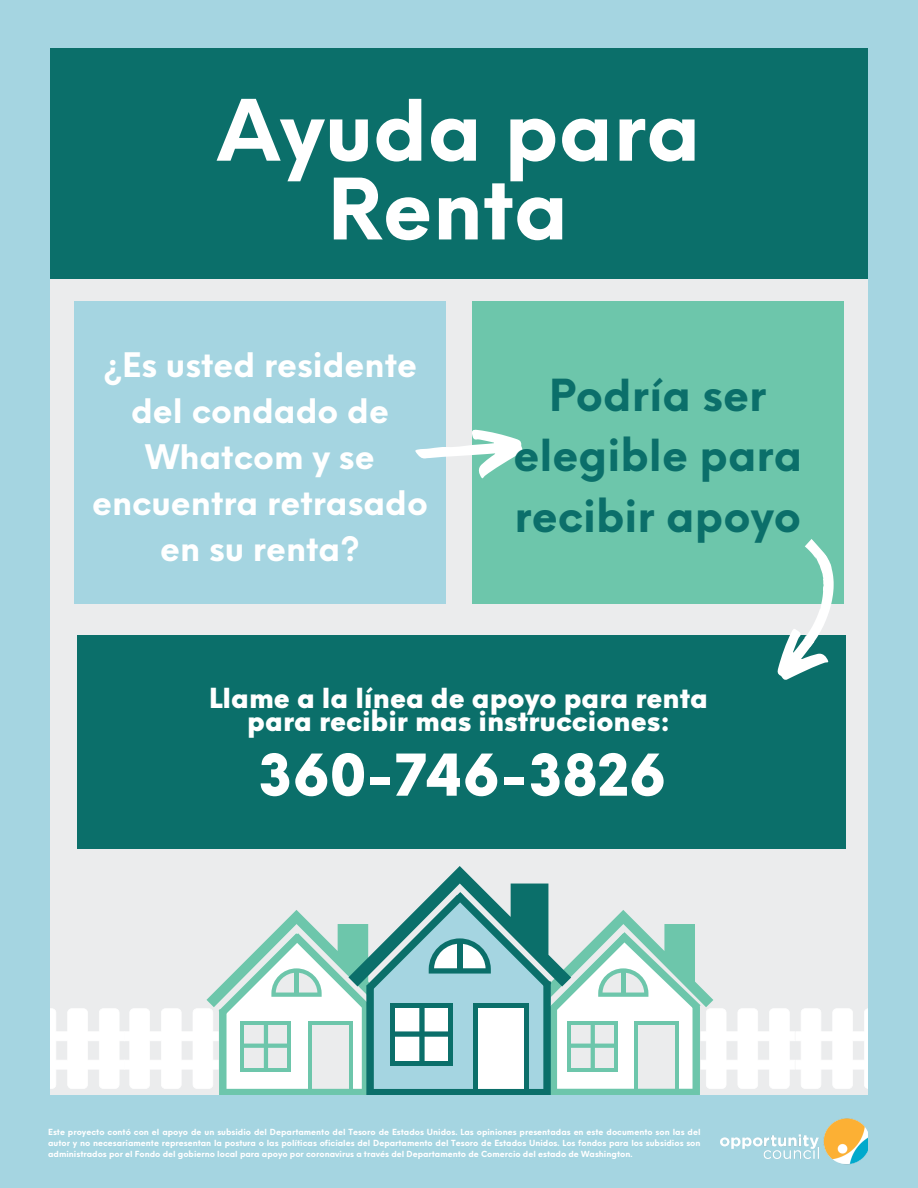
<style>
.page{position:relative;width:918px;height:1188px;background:#a5d5e1}
.page>*{position:absolute;margin:0;border:0;box-sizing:border-box;transform-origin:0 0}
.t1{font:700 82.5px/78.8px "Neue Einstellung";color:#fff;text-align:center}
.t2{font:900 56.25px "Neue Einstellung";color:#fff}
.t3{font:700 43.05px/60.3px "Neue Einstellung";color:#0b6f6a;text-align:center}
.t4{font:700 33px/46.2px "Neue Einstellung";color:#fff;text-align:center}
.t5{font:900 27px "Neue Einstellung";color:#fff}
.t6{font:700 8.25px/10.9px "Neue Einstellung";color:#fff;text-align:justify}
</style>
<div class="page">
<div style="left:48px;top:48px;width:823px;height:1047px;background:#ebeced"></div>
<div style="left:49px;top:48px;width:821px;height:230px;background:#0b6f6a"></div>
<div style="left:75px;top:301px;width:371px;height:303px;background:#a5d5e1"></div>
<div style="left:78px;top:635px;width:768px;height:214px;background:#0b6f6a"></div>
<div style="left:472px;top:301px;width:372px;height:303px;background:#6dc6ab"></div>
<img style="left:721px;top:1118px;width:147px;height:47px">
<svg style="left:49px;top:866px;width:819px;height:229px"></svg>
<div style="left:0;top:0;width:49px;height:1188px;background:#a5d5e1"></div>
<div style="left:868px;top:0;width:50px;height:1188px;background:#a5d5e1"></div>
<svg style="left:415px;top:429px;width:108px;height:50px"></svg>
<svg style="left:777px;top:539px;width:57px;height:141px"></svg>
<p class="t1" style="left:217px;top:84px;width:485px">Ayuda para<br>Renta</p>
<p class="t4" style="left:92px;top:338px;width:337px">¿Es usted residente del condado de<br>Whatcom y se encuentra retrasado en su renta?</p>
<p class="t3" style="left:513px;top:361px;width:290px">Podría ser elegible para recibir apoyo</p>
<p class="t5" style="left:209px;top:673px;width:500px">Llame a la línea de apoyo para renta</p>
<p class="t5" style="left:247px;top:696px;width:424px">para recibir mas instrucciones:</p>
<p class="t2" style="left:258px;top:723px;width:410px">360-746-3826</p>
<p class="t6" style="left:48px;top:1126px;width:654px">Este proyecto contó con el apoyo de un subsidio del Departamento del Tesoro de Estados Unidos. Las opiniones presentadas en este documento son las del autor y no necesariamente representan la postura o las políticas oficiales del Departamento del Tesoro de Estados Unidos. Los fondos para los subsidios son administrados por el Fondo del gobierno local para apoyo por coronavirus a través del Departamento de Comercio del estado de Washington.</p>
</div>
